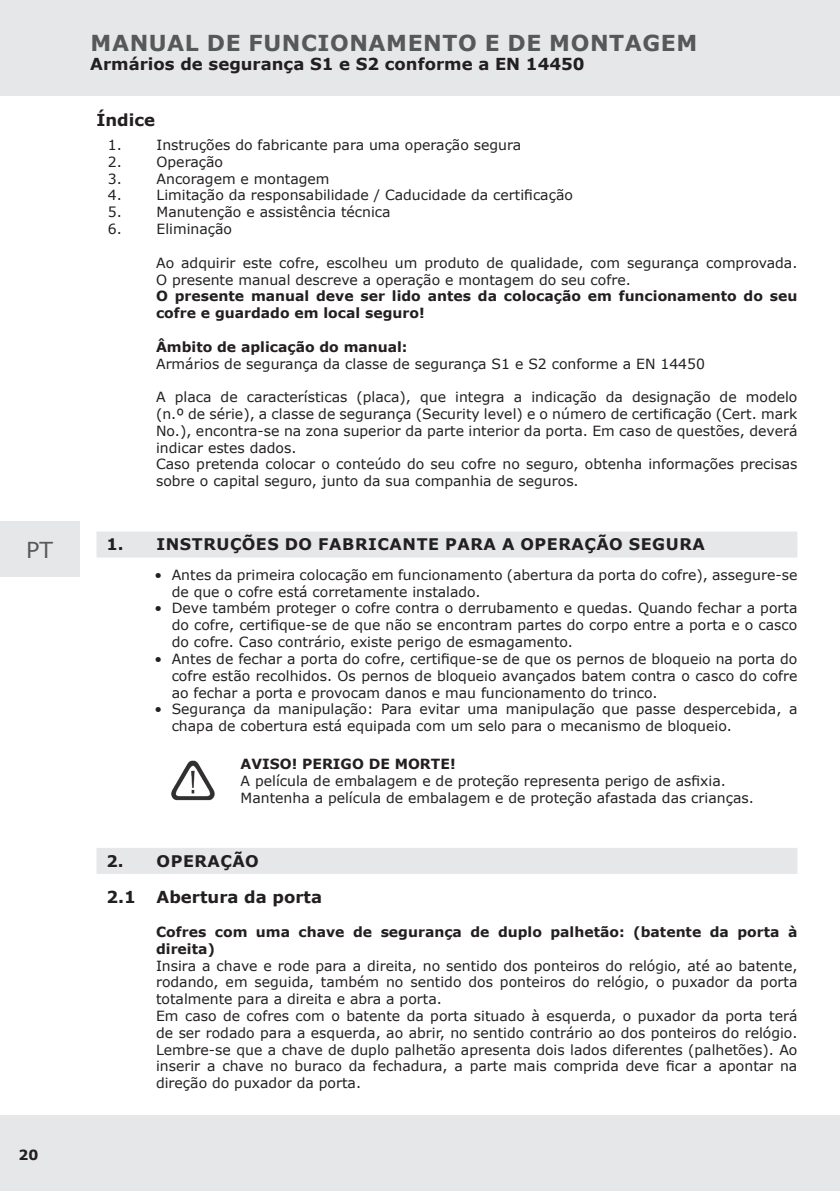
<style>
.page{position:relative;width:840px;height:1191px;background:#fff}
.page>*{position:absolute;margin:0;border:0;box-sizing:border-box;transform-origin:0 0}
.Kopfzeile_Headline{font:700 22px "Verdana";letter-spacing:.025em;color:#57585a}
.t1{font:22px "Verdana";color:#57585a}
.Subheadline_Titel{font:700 16.4px "Verdana";color:#231f20}
.Überschriften_im_Satzspiegel{font:700 16.4px "Verdana";color:#231f20}
.Kapitel_mit_Unterlegung_10__black{font:700 16px "Verdana";letter-spacing:.035em;color:#231f20}
.Fließtext{font:14px/16.8px "Verdana";color:#231f20;text-align:justify}
.Fließtext_bold{font:700 14px/16.8px "Verdana";color:#231f20}
</style>
<div class="page">
<div style="left:0;top:1115px;width:839px;height:76px;background:#e6e7e9"></div>
<div style="left:0;top:0;width:839px;height:95px;background:#e6e7e9"></div>
<div style="left:0;top:522px;width:79px;height:55px;background:#e6e7e9"></div>
<div style="left:96px;top:531px;width:701px;height:26px;background:#e6e7e9"></div>
<div style="left:96px;top:848px;width:701px;height:26px;background:#e6e7e9"></div>
<img style="left:171px;top:760px;width:44px;height:41px">
<p class="t1" style="left:26px;top:535px;width:28px">PT</p>
<p class="Fließtext_bold" style="left:19px;top:1146px;width:21px">20</p>
<p class="Kopfzeile_Headline" style="left:91px;top:27px;width:608px">MANUAL DE FUNCIONAMENTO E DE MONTAGEM</p>
<p class="Subheadline_Titel" style="left:90px;top:53px;width:495px">Armários de segurança S1 e S2 conforme a EN 14450</p>
<p class="Überschriften_im_Satzspiegel" style="left:96px;top:108px;width:60px">Índice</p>
<p class="Fließtext" style="left:108px;top:136px;width:15px">1.</p>
<p class="Fließtext" style="left:156px;top:136px;width:366px">Instruções do fabricante para uma operação segura</p>
<p class="Fließtext" style="left:108px;top:153px;width:15px">2.</p>
<p class="Fließtext" style="left:156px;top:153px;width:68px">Operação</p>
<p class="Fließtext" style="left:108px;top:170px;width:15px">3.</p>
<p class="Fließtext" style="left:156px;top:170px;width:174px">Ancoragem e montagem</p>
<p class="Fließtext" style="left:108px;top:187px;width:15px">4.</p>
<p class="Fließtext" style="left:156px;top:187px;width:417px">Limitação da responsabilidade / Caducidade da certificação</p>
<p class="Fließtext" style="left:108px;top:204px;width:15px">5.</p>
<p class="Fließtext" style="left:156px;top:204px;width:235px">Manutenção e assistência técnica</p>
<p class="Fließtext" style="left:108px;top:220px;width:15px">6.</p>
<p class="Fließtext" style="left:156px;top:220px;width:77px">Eliminação</p>
<p class="Fließtext" style="left:156px;top:254px;width:642px">Ao adquirir este cofre, escolheu um produto de qualidade, com segurança comprovada.<br>O presente manual descreve a operação e montagem do seu cofre.</p>
<p class="Fließtext_bold" style="left:156px;top:287px;width:642px">O presente manual deve ser lido antes da colocação em funcionamento do seu cofre e guardado em local seguro!</p>
<p class="Fließtext_bold" style="left:156px;top:338px;width:253px">Âmbito de aplicação do manual:</p>
<p class="Fließtext" style="left:156px;top:355px;width:550px">Armários de segurança da classe de segurança S1 e S2 conforme a EN 14450</p>
<p class="Fließtext" style="left:156px;top:388px;width:642px">A placa de características (placa), que integra a indicação da designação de modelo (n.º de série), a classe de segurança (Security level) e o número de certificação (Cert. mark No.), encontra-se na zona superior da parte interior da porta. Em caso de questões, deverá indicar estes dados.</p>
<p class="Fließtext" style="left:156px;top:456px;width:642px">Caso pretenda colocar o conteúdo do seu cofre no seguro, obtenha informações precisas sobre o capital seguro, junto da sua companhia de seguros.</p>
<p class="Kapitel_mit_Unterlegung_10__black" style="left:106px;top:533px;width:599px">1. INSTRUÇÕES DO FABRICANTE PARA A OPERAÇÃO SEGURA</p>
<p class="Fließtext" style="left:171px;top:566px;width:627px;text-indent:-17px">• Antes da primeira colocação em funcionamento (abertura da porta do cofre), assegure-se de que o cofre está corretamente instalado.</p>
<p class="Fließtext" style="left:171px;top:600px;width:627px;text-indent:-17px">• Deve também proteger o cofre contra o derrubamento e quedas. Quando fechar a porta do cofre, certifique-se de que não se encontram partes do corpo entre a porta e o casco do cofre. Caso contrário, existe perigo de esmagamento.</p>
<p class="Fließtext" style="left:171px;top:650px;width:627px;text-indent:-17px">• Antes de fechar a porta do cofre, certifique-se de que os pernos de bloqueio na porta do cofre estão recolhidos. Os pernos de bloqueio avançados batem contra o casco do cofre ao fechar a porta e provocam danos e mau funcionamento do trinco.</p>
<p class="Fließtext" style="left:171px;top:700px;width:627px;text-indent:-17px">• Segurança da manipulação: Para evitar uma manipulação que passe despercebida, a chapa de cobertura está equipada com um selo para o mecanismo de bloqueio.</p>
<p class="Fließtext_bold" style="left:240px;top:755px;width:216px">AVISO! PERIGO DE MORTE!</p>
<p class="Fließtext" style="left:240px;top:772px;width:486px">A película de embalagem e de proteção representa perigo de asfixia.</p>
<p class="Fließtext" style="left:240px;top:789px;width:514px">Mantenha a película de embalagem e de proteção afastada das crianças.</p>
<p class="Kapitel_mit_Unterlegung_10__black" style="left:106px;top:849px;width:154px">2. OPERAÇÃO</p>
<p class="Überschriften_im_Satzspiegel" style="left:106px;top:886px;width:217px">2.1 Abertura da porta</p>
<p class="Fließtext_bold" style="left:156px;top:923px;width:642px">Cofres com uma chave de segurança de duplo palhetão: (batente da porta à direita)</p>
<p class="Fließtext" style="left:156px;top:957px;width:642px">Insira a chave e rode para a direita, no sentido dos ponteiros do relógio, até ao batente, rodando, em seguida, também no sentido dos ponteiros do relógio, o puxador da porta totalmente para a direita e abra a porta.</p>
<p class="Fließtext" style="left:156px;top:1007px;width:642px">Em caso de cofres com o batente da porta situado à esquerda, o puxador da porta terá de ser rodado para a esquerda, ao abrir, no sentido contrário ao dos ponteiros do relógio.<br>Lembre-se que a chave de duplo palhetão apresenta dois lados diferentes (palhetões). Ao inserir a chave no buraco da fechadura, a parte mais comprida deve ficar a apontar na direção do puxador da porta.</p>
</div>
